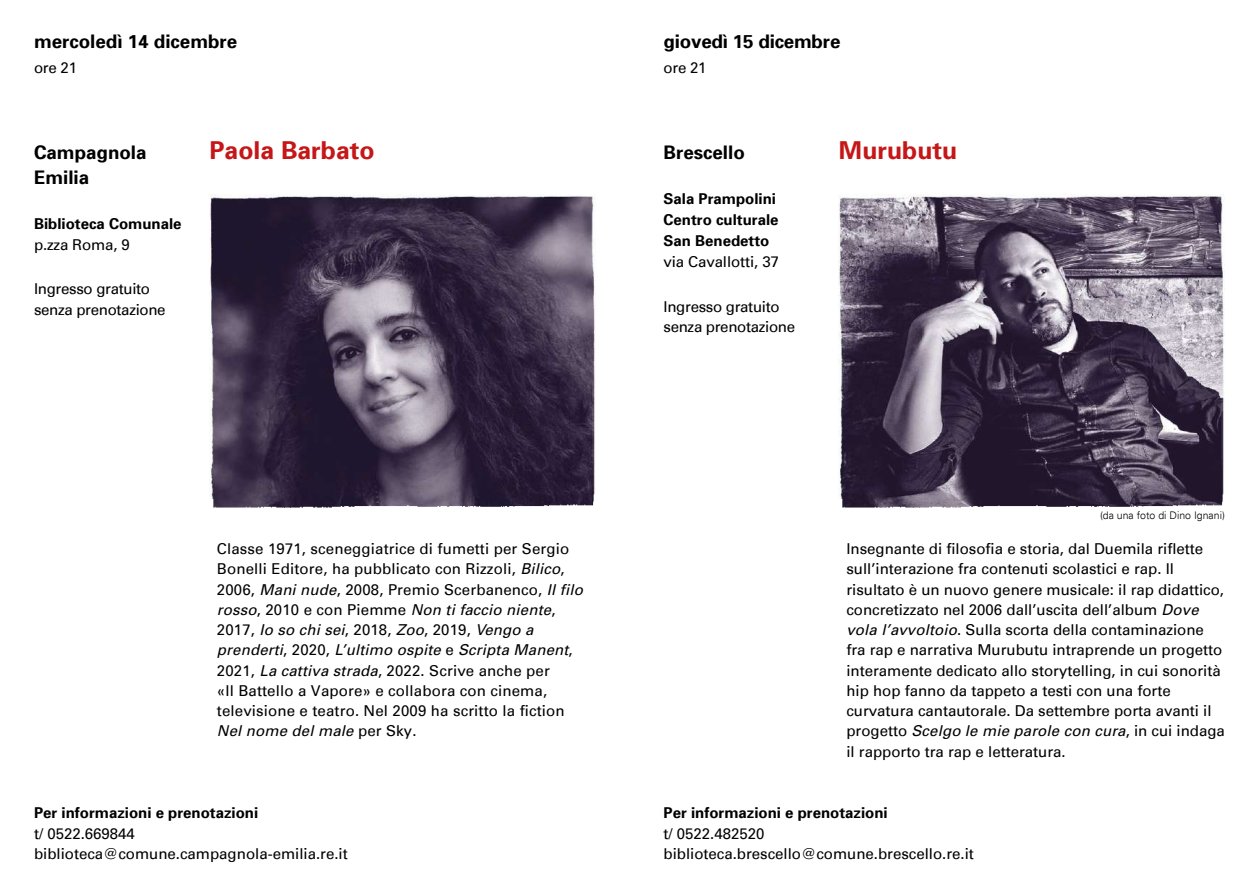
<style>
.page{position:relative;width:1259px;height:893px;background:#fff}
.page>*{position:absolute;margin:0;border:0;box-sizing:border-box;transform-origin:0 0}
.t1{font:700 24.75px "Univers 65";color:#c51718}
.t2{font:700 18.75px/24.8px "Univers 65";color:#000}
.t3{font:15px/20.2px "Univers";color:#000}
.t4{font:700 15px/21px "Univers 65";color:#000}
.t5{font:15px/20.2px "Univers";letter-spacing:-.02em;color:#000}
.t6{font:300 10.5px "Univers";color:#000}
.s1{font-style:italic}
</style>
<div class="page">
<img style="left:209px;top:194px;width:386px;height:306px">
<img style="left:839px;top:194px;width:385px;height:306px">
<img style="left:842px;top:500px;width:381px;height:8px">
<img style="left:213px;top:500px;width:381px;height:8px">
<p class="t2" style="left:34px;top:28px;width:205px">mercoledì 14 dicembre</p>
<p class="t3" style="left:34px;top:57px;width:44px">ore 21</p>
<p class="t2" style="left:34px;top:140px;width:114px">Campagnola<br>Emilia</p>
<p class="t4" style="left:34px;top:213px;width:149px">Biblioteca Comunale</p>
<p class="t3" style="left:34px;top:235px;width:97px">p.zza Roma, 9</p>
<p class="t5" style="left:34px;top:279px;width:133px">Ingresso gratuito senza prenotazione</p>
<h1 class="t1" style="left:209px;top:134px;width:167px">Paola Barbato</h1>
<p class="t3" style="left:217px;top:539px;width:367px">Classe 1971, sceneggiatrice di fumetti per Sergio Bonelli Editore, ha pubblicato con Rizzoli, <span class="s1">Bilico</span>, 2006, <span class="s1">Mani nude</span>, 2008, Premio Scerbanenco, <span class="s1">Il filo rosso</span>, 2010 e con Piemme <span class="s1">Non ti faccio niente</span>, 2017, <span class="s1">Io so chi sei</span>, 2018, <span class="s1">Zoo</span>, 2019, <span class="s1">Vengo a prenderti</span>, 2020, <span class="s1">L’ultimo ospite</span> e <span class="s1">Scripta Manent</span>, 2021, <span class="s1">La cattiva strada</span>, 2022. Scrive anche per<br>«Il Battello a Vapore» e collabora con cinema, televisione e teatro. Nel 2009 ha scritto la fiction <span class="s1">Nel nome del male</span> per Sky.</p>
<p class="t4" style="left:34px;top:802px;width:226px">Per informazioni e prenotazioni</p>
<p class="t3" style="left:34px;top:823px;width:315px">t/ 0522.669844 biblioteca@comune.campagnola-emilia.re.it</p>
<p class="t2" style="left:663px;top:28px;width:178px">giovedì 15 dicembre</p>
<p class="t3" style="left:663px;top:57px;width:44px">ore 21</p>
<p class="t2" style="left:663px;top:140px;width:83px">Brescello</p>
<p class="t4" style="left:663px;top:188px;width:117px">Sala Prampolini<br>Centro culturale<br>San Benedetto</p>
<p class="t3" style="left:663px;top:252px;width:117px">via Cavallotti, 37</p>
<p class="t5" style="left:663px;top:297px;width:133px">Ingresso gratuito senza prenotazione</p>
<h1 class="t1" style="left:839px;top:134px;width:120px">Murubutu</h1>
<p class="t6" style="left:1100px;top:509px;width:126px">(da una foto di Dino Ignani)</p>
<p class="t3" style="left:846px;top:539px;width:380px">Insegnante di filosofia e storia, dal Duemila riflette sull’interazione fra contenuti scolastici e rap. Il risultato è un nuovo genere musicale: il rap didattico, concretizzato nel 2006 dall’uscita dell’album <span class="s1">Dove vola l’avvoltoio</span>. Sulla scorta della contaminazione fra rap e narrativa Murubutu intraprende un progetto interamente dedicato allo storytelling, in cui sonorità hip hop fanno da tappeto a testi con una forte curvatura cantautorale. Da settembre porta avanti il progetto <span class="s1">Scelgo le mie parole con cura</span>, in cui indaga il rapporto tra rap e letteratura.</p>
<p class="t4" style="left:663px;top:802px;width:226px">Per informazioni e prenotazioni</p>
<p class="t3" style="left:663px;top:823px;width:312px">t/ 0522.482520 biblioteca.brescello@comune.brescello.re.it</p>
</div>
